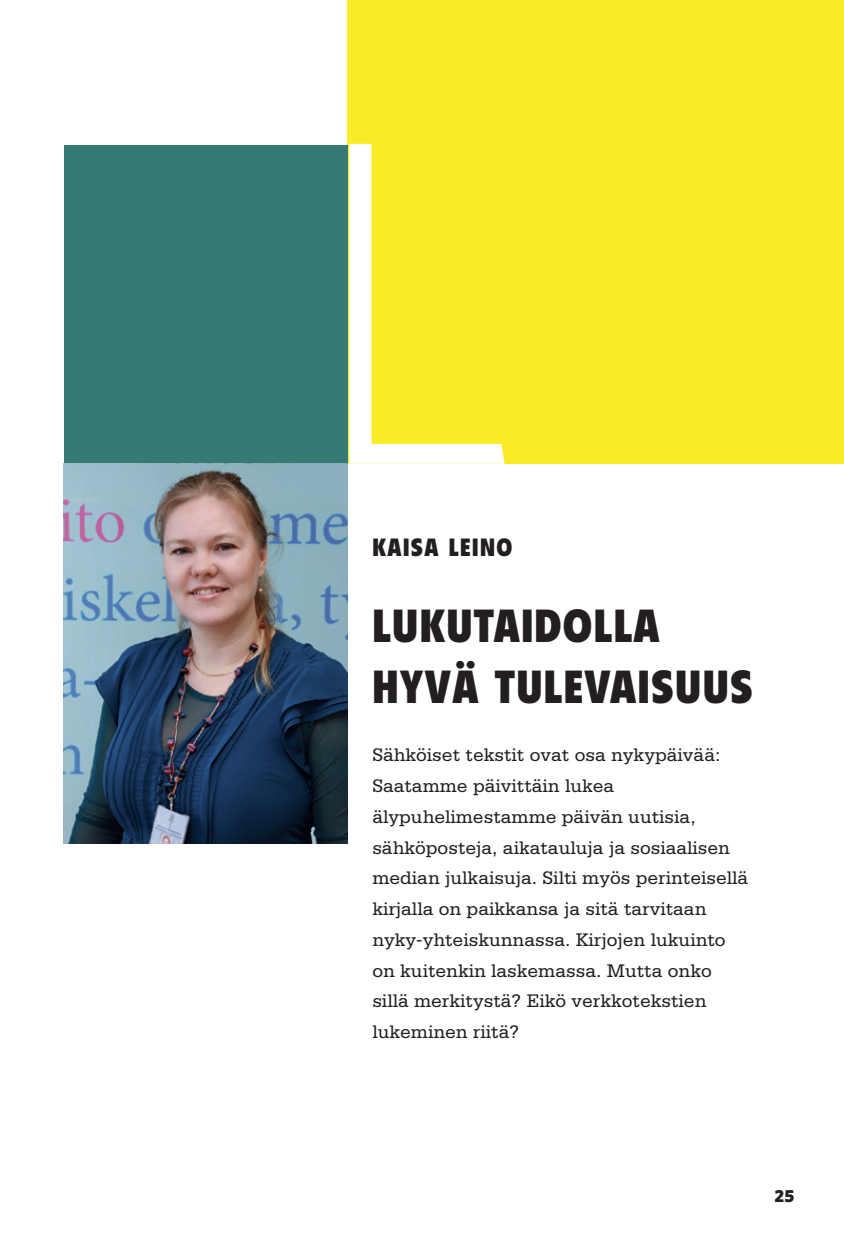
<style>
.page{position:relative;width:844px;height:1241px;background:#fff}
.page>*{position:absolute;margin:0;border:0;box-sizing:border-box;transform-origin:0 0}
.t1{font:300 463.4px "Whitney";color:#fff}
.t2{font:900 condensed 45.5px/61.2px "Flyer";letter-spacing:.03em;color:#231f20}
.t3{font:900 condensed 24.5px "Flyer";letter-spacing:.06em;color:#231f20}
.t4{font:19.25px/30.8px "Serifa";color:#231f20}
.t5{font:900 17.5px "Whitney";color:#231f20}
</style>
<div class="page">
<div style="left:347px;top:0;width:496px;height:463px;background:#f7ec26"></div>
<img style="left:64px;top:463px;width:283px;height:380px">
<div style="left:64px;top:146px;width:283px;height:317px;background:#377973"></div>
<h1 class="t1" style="left:303px;top:-7px;width:217px">L</h1>
<p class="t3" style="left:372px;top:533px;width:141px">KAISA LEINO</p>
<h2 class="t2" style="left:372px;top:595px;width:382px">LUKUTAIDOLLA<br>HYVÄ TULEVAISUUS</h2>
<p class="t4" style="left:372px;top:739px;width:377px">Sähköiset tekstit ovat osa nykypäivää:<br>Saatamme päivittäin lukea älypuhelimestamme päivän uutisia, sähköposteja, aikatauluja ja sosiaalisen median julkaisuja. Silti myös perinteisellä kirjalla on paikkansa ja sitä tarvitaan nyky-yhteiskunnassa. Kirjojen lukuinto on kuitenkin laskemassa. Mutta onko sillä merkitystä? Eikö verkkotekstien lukeminen riitä?</p>
<p class="t5" style="left:774px;top:1184px;width:21px">25</p>
</div>
